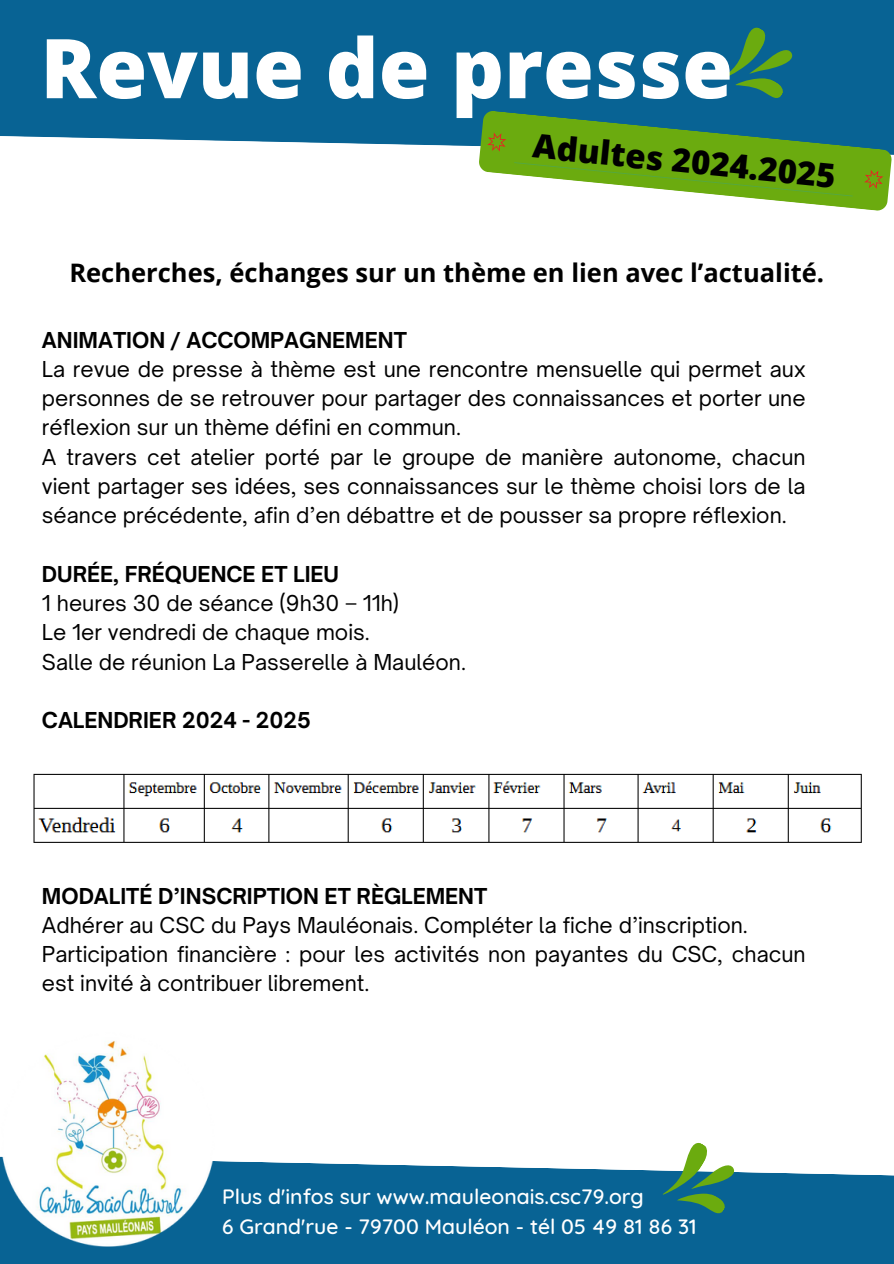
<style>
.page{position:relative;width:894px;height:1264px;background:#fff}
.page>*{position:absolute;margin:0;border:0;box-sizing:border-box;transform-origin:0 0}
.t1{font:800 82.5px "Open Sans";color:#fff}
.t2{font:800 33px "Open Sans";color:#000}
.t3{font:700 25.5px "Open Sans";color:#000}
.t4{font:500 21.15px/29.2px "Quicksand";color:#fff}
.t5{font:21px/29.2px "Open Sauce One";color:#000;text-align:justify}
.t6{font:700 21px "Open Sauce One";color:#000}
</style>
<div class="page">
<svg style="left:0;top:0;width:893px;height:155px;background:#1b6f9c"></svg>
<div style="left:0;top:1161px;width:893px;height:102px;background:#086394"></div>
<img style="left:0;top:1041px;width:219px;height:205px">
<svg style="left:662px;top:1143px;width:80px;height:80px"></svg>
<svg style="left:478px;top:24px;width:414px;height:187px;background:#448c72"></svg>
<img style="left:33px;top:773px;width:829px;height:70px">
<p class="t1" style="left:40px;top:10px;width:694px">Revue de presse</p>
<p class="t2" style="left:535px;top:122px;width:305px;rotate:6deg">Adultes 2024.2025</p>
<p class="t3" style="left:69px;top:254px;width:756px">Recherches, échanges sur un thème en lien avec l’actualité.</p>
<p class="t6" style="left:42px;top:326px;width:366px">ANIMATION / ACCOMPAGNEMENT</p>
<h2 class="t5" style="left:42px;top:354px;width:765px">La revue de presse à thème est une rencontre mensuelle qui permet aux personnes de se retrouver pour partager des connaissances et porter une réflexion sur un thème défini en commun.</h2>
<h3 class="t5" style="left:42px;top:442px;width:765px">A travers cet atelier porté par le groupe de manière autonome, chacun vient partager ses idées, ses connaissances sur le thème choisi lors de la séance précédente, afin d’en débattre et de pousser sa propre réflexion.</h3>
<p class="t6" style="left:42px;top:560px;width:298px">DURÉE, FRÉQUENCE ET LIEU</p>
<p class="t5" style="left:42px;top:588px;width:358px">1 heures 30 de séance (9h30 – 11h)</p>
<p class="t5" style="left:42px;top:617px;width:329px">Le 1er vendredi de chaque mois.</p>
<p class="t5" style="left:42px;top:647px;width:425px">Salle de réunion La Passerelle à Mauléon.</p>
<p class="t6" style="left:42px;top:707px;width:270px">CALENDRIER 2024 - 2025</p>
<p class="t6" style="left:42px;top:882px;width:447px">MODALITÉ D’INSCRIPTION ET RÈGLEMENT</p>
<p class="t5" style="left:42px;top:910px;width:707px">Adhérer au CSC du Pays Mauléonais. Compléter la fiche d’inscription.</p>
<h4 class="t5" style="left:42px;top:939px;width:765px">Participation financière : pour les activités non payantes du CSC, chacun est invité à contribuer librement.</h4>
<h1 class="t4" style="left:222px;top:1181px;width:476px">Plus d'infos sur www.mauleonais.csc79.org<br>6 Grand'rue - 79700 Mauléon - tél 05 49 81 86 31</h1>
</div>
